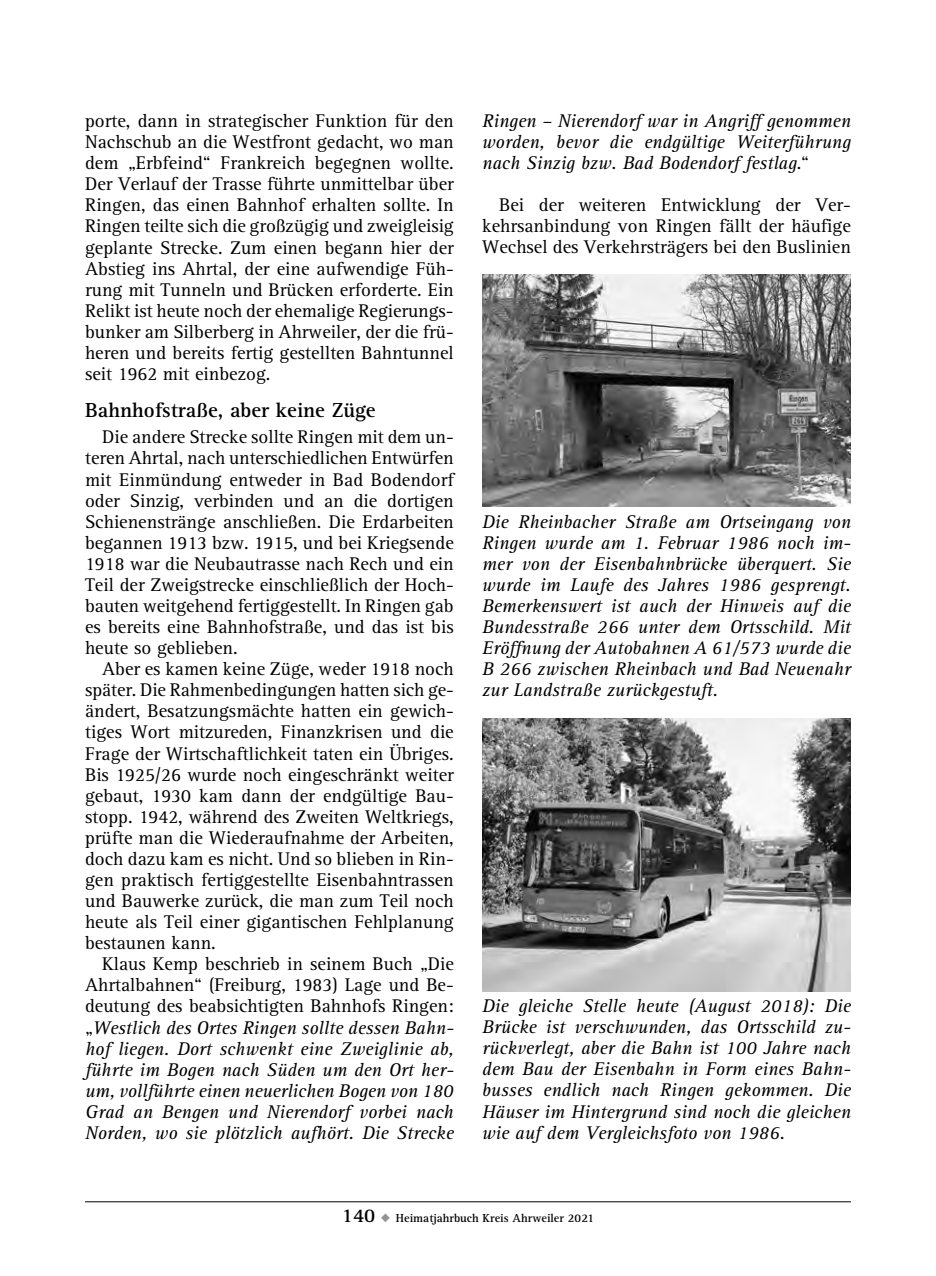
<style>
.page{position:relative;width:936px;height:1276px;background:#fff}
.page>*{position:absolute;margin:0;border:0;box-sizing:border-box;transform-origin:0 0}
.t1{font:700 21px "AT Rotis Serif";color:#000}
.t2{font:19px/21px "AT Rotis Serif";color:#000;text-align:justify}
.t3{font:italic 19px/21px "AT Rotis Serif";color:#000;text-align:justify}
.t4{font:700 12px "AT Rotis Serif";color:#000}
.s1{font-style:normal}
.s2{font-size:20px}
.s3{color:#939393}
</style>
<div class="page">
<hr style="left:85px;top:1201px;width:765px;height:1px;background:#000">
<img style="left:482px;top:275px;width:368px;height:231px">
<img style="left:482px;top:718px;width:368px;height:273px">
<p class="t2" style="left:85px;top:111px;width:370px">porte, dann in strategischer Funktion für den Nachschub an die Westfront gedacht, wo man dem „Erbfeind“ Frankreich begegnen wollte.<br>Der Verlauf der Trasse führte unmittelbar über Ringen, das einen Bahnhof erhalten sollte. In Ringen teilte sich die großzügig und zweigleisig geplante Strecke. Zum einen begann hier der Abstieg ins Ahrtal, der eine aufwendige Füh&shy;rung mit Tunneln und Brücken erforderte. Ein Relikt ist heute noch der ehemalige Regierungs&shy;bunker am Silberberg in Ahrweiler, der die frü&shy;heren und bereits fertig gestellten Bahntunnel seit 1962 mit einbezog.</p>
<p class="t1" style="left:85px;top:397px;width:292px">Bahnhofstraße, aber keine Züge</p>
<p class="t2" style="left:85px;top:427px;width:370px;text-indent:17px">Die andere Strecke sollte Ringen mit dem un&shy;teren Ahrtal, nach unterschiedlichen Entwürfen mit Einmündung entweder in Bad Bodendorf oder Sinzig, verbinden und an die dortigen Schienenstränge anschließen. Die Erdarbeiten begannen 1913 bzw. 1915, und bei Kriegsende 1918 war die Neubautrasse nach Rech und ein Teil der Zweigstrecke einschließlich der Hoch&shy;bauten weitgehend fertiggestellt. In Ringen gab es bereits eine Bahnhofstraße, und das ist bis heute so geblieben.</p>
<p class="t2" style="left:85px;top:659px;width:370px;text-indent:17px">Aber es kamen keine Züge, weder 1918 noch später. Die Rahmenbedingungen hatten sich ge&shy;ändert, Besatzungsmächte hatten ein gewich&shy;tiges Wort mitzureden, Finanzkrisen und die Frage der Wirtschaftlichkeit taten ein Übriges.<br>Bis 1925/26 wurde noch eingeschränkt weiter gebaut, 1930 kam dann der endgültige Bau&shy;stopp. 1942, während des Zweiten Weltkriegs, prüfte man die Wiederaufnahme der Arbeiten, doch dazu kam es nicht. Und so blieben in Rin&shy;gen praktisch fertiggestellte Eisenbahntrassen und Bauwerke zurück, die man zum Teil noch heute als Teil einer gigantischen Fehlplanung bestaunen kann.</p>
<p class="t3" style="left:85px;top:954px;width:370px;text-indent:17px"><span class="s1">Klaus Kemp beschrieb in seinem Buch „Die Ahrtalbahnen“ (Freiburg, 1983) Lage und Be&shy;deutung des beabsichtigten Bahnhofs Ringen: „</span>Westlich des Ortes Ringen sollte dessen Bahn&shy;hof liegen. Dort schwenkt eine Zweiglinie ab, führte im Bogen nach Süden um den Ort her&shy;um, vollführte einen neuerlichen Bogen von 180<br>Grad an Bengen und Nierendorf vorbei nach Norden, wo sie plötzlich aufhört. Die Strecke</p>
<p class="t3" style="left:482px;top:111px;width:370px">Ringen – Nierendorf war in Angriff genommen worden, bevor die endgültige Weiterführung nach Sinzig bzw. Bad Bodendorf festlag<span class="s1">.“</span></p>
<p class="t2" style="left:482px;top:195px;width:370px;text-indent:17px">Bei der weiteren Entwicklung der Ver&shy;kehrsanbindung von Ringen fällt der häufige Wechsel des Verkehrsträgers bei den Buslinien</p>
<p class="t3" style="left:482px;top:511px;width:370px">Die Rheinbacher Straße am Ortseingang von Ringen wurde am 1. Februar 1986 noch im&shy;mer von der Eisenbahnbrücke überquert. Sie wurde im Laufe des Jahres 1986 gesprengt.<br>Bemerkenswert ist auch der Hinweis auf die Bundesstraße 266 unter dem Ortsschild. Mit Eröffnung der Autobahnen A 61/573 wurde die B 266 zwischen Rheinbach und Bad Neuenahr zur Landstraße zurückgestuft.</p>
<p class="t3" style="left:482px;top:996px;width:370px">Die gleiche Stelle heute (August 2018): Die Brücke ist verschwunden, das Ortsschild zu&shy;rückverlegt, aber die Bahn ist 100 Jahre nach dem Bau der Eisenbahn in Form eines Bahn&shy;busses endlich nach Ringen gekommen. Die Häuser im Hintergrund sind noch die gleichen wie auf dem Vergleichsfoto von 1986.</p>
<p class="t4" style="left:342px;top:1210px;width:253px"><span class="s2">140</span> <span class="s3">◆</span> Heimatjahrbuch Kreis Ahrweiler 2021</p>
</div>
